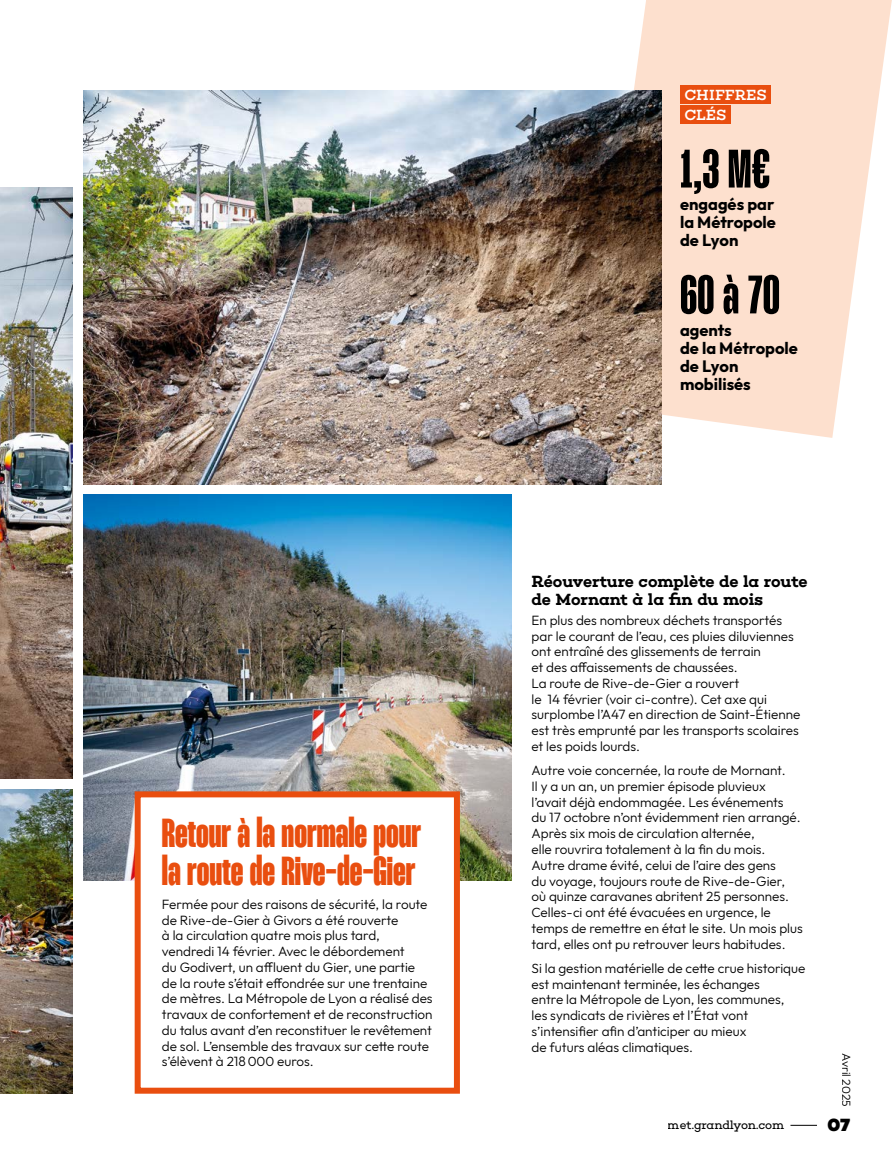
<style>
.page{position:relative;width:893px;height:1170px;background:#fff}
.page>*{position:absolute;margin:0;border:0;box-sizing:border-box;transform-origin:0 0}
.gdsfsdymlmyltdshjfguùmlfkghgilghjfgh_gh_{font:700 54px "Mango Grotesque";color:#000}
.sdtyuypodfghjzdliqhdkDHGLjdglaksdhlgsdhk{font:900 40.5px/37.5px "Mango Grotesque";color:#e94e0f}
.t1{font:900 18px "Choplin";color:#000}
.Chiffres-Cles_Texte_MeT{font:700 16.5px/18px "Outfit";color:#000;text-align:justify}
.Inter-titres_MeT_H2{font:600 16.5px/18px "Choplin";letter-spacing:-.01em;color:#000}
.Chiffres-clés_Titre_MeT{font:500 15px "Choplin";color:#fff}
.Courant_MeT{font:300 13.5px/15.8px "Outfit";color:#000}
.t2{font:12px "Choplin";letter-spacing:-.02em;color:#000}
.t3{font:300 12px "Outfit";color:#000}
</style>
<div class="page">
<img style="left:83px;top:495px;width:428px;height:385px">
<img style="left:0;top:187px;width:72px;height:591px">
<img style="left:0;top:789px;width:72px;height:304px">
<div style="left:138px;top:794px;width:319px;height:296px;background:#fff"></div>
<div style="left:135px;top:791px;width:325px;height:302px;border:6px solid #e94e0f"></div>
<svg style="left:634px;top:0;width:258px;height:438px;fill:#fde0ce"></svg>
<div style="left:680px;top:85px;width:91px;height:19px;background:#e94e0f"></div>
<div style="left:680px;top:105px;width:51px;height:19px;background:#e94e0f"></div>
<img style="left:83px;top:90px;width:579px;height:394px">
<svg style="left:790px;top:1124px;width:27px;height:1px"></svg>
<h2 class="sdtyuypodfghjzdliqhdkDHGLjdglaksdhlgsdhk" style="left:162px;top:813px;width:261px">Retour à la normale pour la route de Rive-de-Gier</h2>
<p class="Courant_MeT" style="left:162px;top:896px;width:272px">Fermée pour des raisons de sécurité, la route de Rive-de-Gier à Givors a été rouverte<br>à la circulation quatre mois plus tard, vendredi 14 février. Avec le débordement<br>du Godivert, un affluent du Gier, une partie de la route s’était effondrée sur une trentaine de mètres. La Métropole de Lyon a réalisé des travaux de confortement et de reconstruction du talus avant d’en reconstituer le revêtement de sol. L’ensemble des travaux sur cette route s’élèvent à 218000 euros.</p>
<h2 class="Chiffres-clés_Titre_MeT" style="left:684px;top:86px;width:84px">CHIFFRES</h2>
<h2 class="Chiffres-clés_Titre_MeT" style="left:684px;top:106px;width:43px">CLÉS</h2>
<h3 class="gdsfsdymlmyltdshjfguùmlfkghgilghjfgh_gh_" style="left:680px;top:144px;width:92px">1,3 M€</h3>
<p class="Chiffres-Cles_Texte_MeT" style="left:680px;top:196px;width:97px">engagés par la Métropole de Lyon</p>
<h3 class="gdsfsdymlmyltdshjfguùmlfkghgilghjfgh_gh_" style="left:680px;top:270px;width:101px">60 à 70</h3>
<p class="Chiffres-Cles_Texte_MeT" style="left:680px;top:321px;width:53px">agents</p>
<p class="Chiffres-Cles_Texte_MeT" style="left:680px;top:339px;width:119px;text-align:left">de la Métropole de Lyon mobilisés</p>
<h2 class="Inter-titres_MeT_H2" style="left:531px;top:572px;width:277px">Réouverture complète de la route de Mornant à la fin du mois</h2>
<p class="Courant_MeT" style="left:531px;top:612px;width:270px">En plus des nombreux déchets transportés par le courant de l’eau, ces pluies diluviennes ont entraîné des glissements de terrain<br>et des affaissements de chaussées.<br>La route de Rive‑de-Gier a rouvert<br>le 14 février (voir ci-contre). Cet axe qui surplombe l’A47 en direction de Saint‑Étienne est très emprunté par les transports scolaires et les poids lourds.</p>
<p class="Courant_MeT" style="left:531px;top:762px;width:273px">Autre voie concernée, la route de Mornant.<br>Il y a un an, un premier épisode pluvieux l’avait déjà endommagée. Les événements<br>du 17 octobre n’ont évidemment rien arrangé.<br>Après six mois de circulation alternée,<br>elle rouvrira totalement à la fin du mois.<br>Autre drame évité, celui de l’aire des gens<br>du voyage, toujours route de Rive‑de‑Gier, où quinze caravanes abritent 25 personnes.<br>Celles-ci ont été évacuées en urgence, le temps de remettre en état le site. Un mois plus tard, elles ont pu retrouver leurs habitudes.</p>
<p class="Courant_MeT" style="left:531px;top:960px;width:275px">Si la gestion matérielle de cette crue historique est maintenant terminée, les échanges<br>entre la Métropole de Lyon, les communes,<br>les syndicats de rivières et l’État vont s’intensifier afin d’anticiper au mieux<br>de futurs aléas climatiques.</p>
<p class="t3" style="left:854px;top:1053px;width:55px;rotate:90deg">Avril 2025</p>
<p class="t2" style="left:668px;top:1118px;width:118px">met.grandlyon.com</p>
<h3 class="t1" style="left:827px;top:1114px;width:25px">07</h3>
</div>
